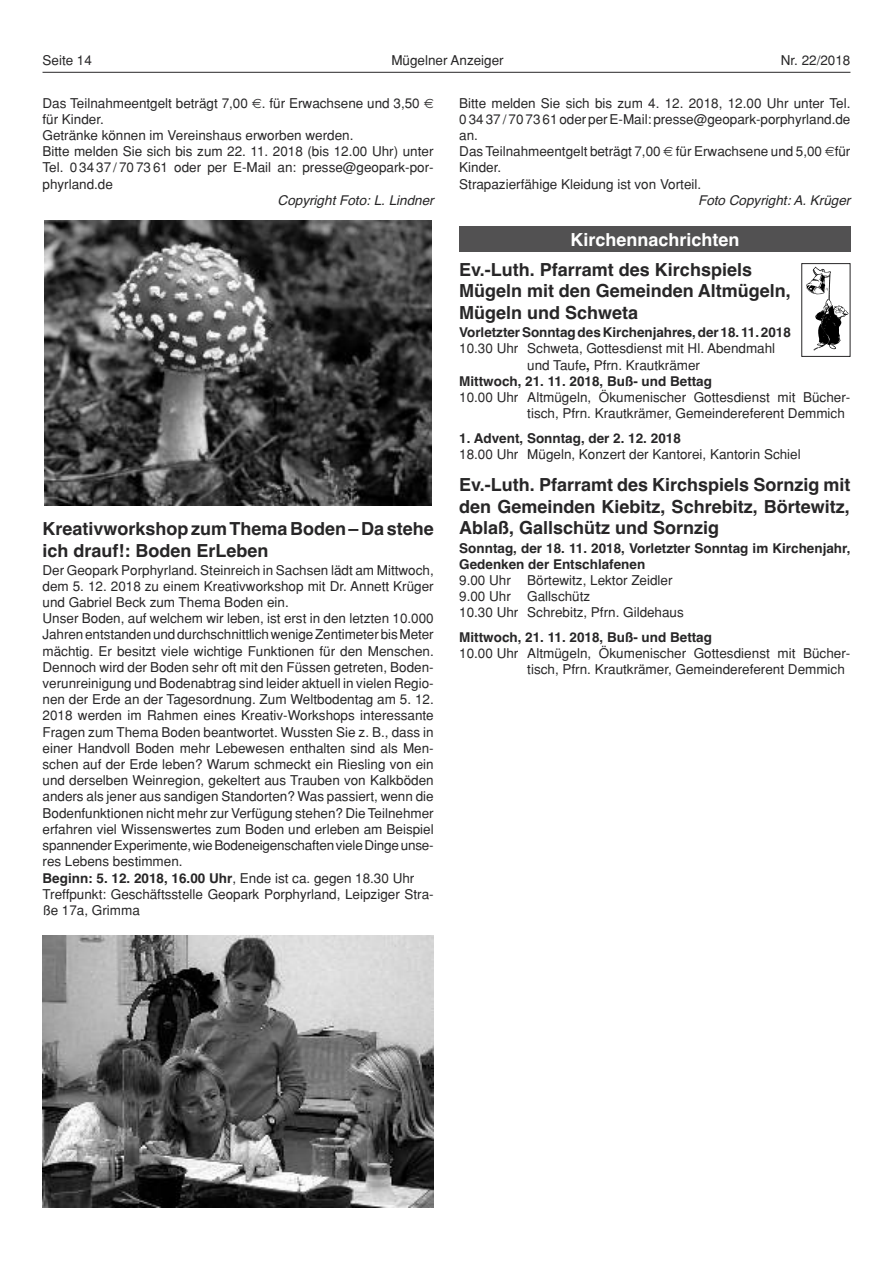
<style>
.page{position:relative;width:893px;height:1263px;background:#fff}
.page>*{position:absolute;margin:0;border:0;box-sizing:border-box;transform-origin:0 0}
.t1{font:700 18px/21.6px "Helvetica";color:#272627}
.t2{font:700 18px "Helvetica";color:#fff}
.t3{font:13.5px/16.2px "Helvetica";color:#272627}
.t4{font:700 13.5px/16.2px "Helvetica";color:#272627}
.t5{font:italic 13.5px "Helvetica";color:#272627}
.s1{font-weight:700}
</style>
<div class="page">
<hr style="left:43px;top:72px;width:807px;height:1px;background:#272627">
<img style="left:44px;top:220px;width:388px;height:285px">
<img style="left:43px;top:935px;width:391px;height:273px">
<div style="left:459px;top:226px;width:391px;height:26px;background:#525152"></div>
<svg style="left:806px;top:267px;width:42px;height:84px"></svg>
<div style="left:801px;top:263px;width:49px;height:94px;border:1px solid #272627"></div>
<p class="t3" style="left:43px;top:52px;width:51px">Seite 14</p>
<p class="t3" style="left:391px;top:52px;width:114px">Mügelner Anzeiger</p>
<p class="t3" style="left:781px;top:52px;width:71px">Nr. 22/2018</p>
<p class="t3" style="left:43px;top:95px;width:393px">Das Teilnahmeentgelt beträgt 7,00 . für Erwachsene und 3,50 für Kinder.<br>Getränke können im Vereinshaus erworben werden.<br>Bitte melden Sie sich bis zum 22. 11. 2018 (bis 12.00 Uhr) unter Tel. 0 34 37 / 70 73 61 oder per E-Mail an: presse@geopark-por&shy;phyrland.de</p>
<p class="t5" style="left:278px;top:193px;width:158px">Copyright Foto: L. Lindner</p>
<p class="t3" style="left:459px;top:95px;width:393px">Bitte melden Sie sich bis zum 4. 12. 2018, 12.00 Uhr unter Tel.<br>0 34 37 / 70 73 61oderperE-Mail:presse@geopark-porphyrland.de an.<br>Das Teilnahmeentgelt beträgt 7,00 für Erwachsene und 5,00 für Kinder.<br>Strapazierfähige Kleidung ist von Vorteil.</p>
<p class="t5" style="left:698px;top:193px;width:154px">Foto Copyright: A. Krüger</p>
<h1 class="t1" style="left:43px;top:518px;width:393px">KreativworkshopzumThemaBoden–Da stehe ich drauf!: Boden ErLeben</h1>
<p class="t3" style="left:43px;top:562px;width:393px">Der Geopark Porphyrland. Steinreich in Sachsen lädt am Mittwoch, dem 5. 12. 2018 zu einem Kreativworkshop mit Dr. Annett Krüger und Gabriel Beck zum Thema Boden ein.<br>Unser Boden, auf welchem wir leben, ist erst in den letzten 10.000<br>JahrenentstandenunddurchschnittlichwenigeZentimeterbisMeter mächtig. Er besitzt viele wichtige Funktionen für den Menschen.<br>Dennoch wird der Boden sehr oft mit den Füssen getreten, Boden&shy;verunreinigung und Bodenabtrag sind leider aktuell in vielen Regio&shy;nen der Erde an der Tagesordnung. Zum Weltbodentag am 5. 12.<br>2018 werden im Rahmen eines Kreativ-Workshops interessante Fragen zum Thema Boden beantwortet. Wussten Sie z. B., dass in einer Handvoll Boden mehr Lebewesen enthalten sind als Men&shy;schen auf der Erde leben? Warum schmeckt ein Riesling von ein und derselben Weinregion, gekeltert aus Trauben von Kalkböden anders als jener aus sandigen Standorten? Was passiert, wenn die Bodenfunktionen nicht mehr zur Verfügung stehen? Die Teilnehmer erfahren viel Wissenswertes zum Boden und erleben am Beispiel spannenderExperimente,wieBodeneigenschaftenvieleDingeunse&shy;res Lebens bestimmen.<br><span class="s1">Beginn: 5. 12. 2018, 16.00 Uhr</span>, Ende ist ca. gegen 18.30 Uhr Treffpunkt: Geschäftsstelle Geopark Porphyrland, Leipziger Stra&shy;ße 17a, Grimma</p>
<h1 class="t2" style="left:570px;top:229px;width:171px">Kirchennachrichten</h1>
<h1 class="t1" style="left:459px;top:259px;width:333px">Ev.-Luth. Pfarramt des Kirchspiels<br>Mügeln mit den Gemeinden Altmügeln,<br>Mügeln und Schweta</h1>
<p class="t4" style="left:459px;top:324px;width:333px">VorletzterSonntagdesKirchenjahres,der18.11.2018</p>
<p class="t3" style="left:459px;top:340px;width:318px">10.30 Uhr Schweta, Gottesdienst mit Hl. Abendmahl</p>
<p class="t3" style="left:527px;top:357px;width:174px">und Taufe<span class="s1">,</span> Pfrn. Krautkrämer</p>
<p class="t4" style="left:459px;top:373px;width:254px">Mittwoch, 21. 11. 2018, Buß- und Bettag</p>
<p class="t3" style="left:527px;top:389px;width:325px;text-indent:-68px">10.00 Uhr Altmügeln, Ökumenischer Gottesdienst mit Bücher&shy;tisch, Pfrn. Krautkrämer, Gemeindereferent Demmich</p>
<p class="t4" style="left:459px;top:430px;width:223px">1. Advent, Sonntag, der 2. 12. 2018</p>
<p class="t3" style="left:459px;top:446px;width:343px">18.00 Uhr Mügeln, Konzert der Kantorei, Kantorin Schiel</p>
<h1 class="t1" style="left:459px;top:474px;width:393px;text-align:justify">Ev.-Luth. Pfarramt des Kirchspiels Sornzig mit den Gemeinden Kiebitz, Schrebitz, Börtewitz, Ablaß, Gallschütz und Sornzig</h1>
<p class="t4" style="left:459px;top:540px;width:393px">Sonntag, der 18. 11. 2018, Vorletzter Sonntag im Kirchenjahr,<br>Gedenken der Entschlafenen</p>
<p class="t3" style="left:459px;top:572px;width:226px">9.00 Uhr Börtewitz, Lektor Zeidler<br>9.00 Uhr Gallschütz<br>10.30 Uhr Schrebitz, Pfrn. Gildehaus</p>
<p class="t4" style="left:459px;top:629px;width:254px">Mittwoch, 21. 11. 2018, Buß- und Bettag</p>
<p class="t3" style="left:527px;top:645px;width:325px;text-indent:-68px">10.00 Uhr Altmügeln, Ökumenischer Gottesdienst mit Bücher&shy;tisch, Pfrn. Krautkrämer, Gemeindereferent Demmich</p>
</div>
